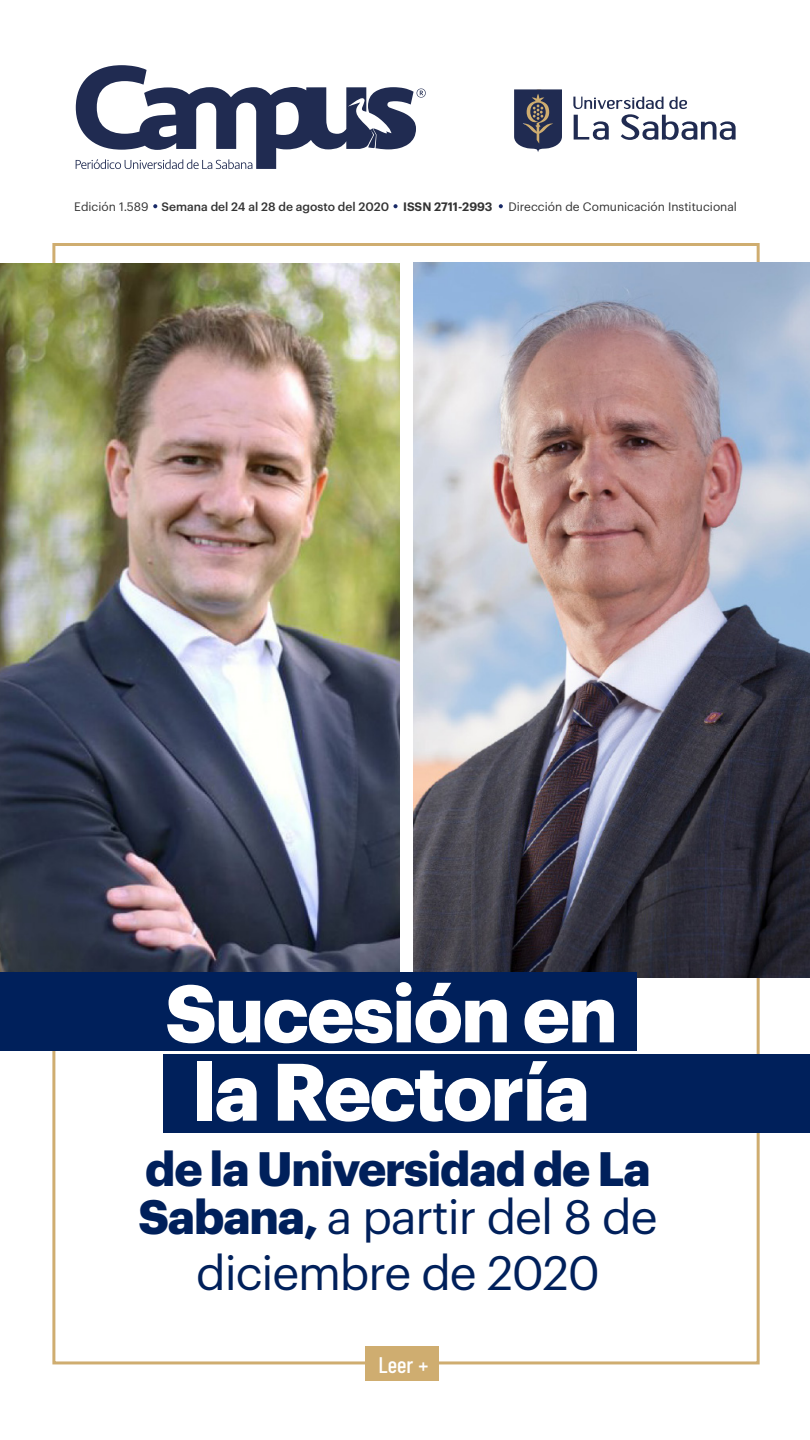
<style>
.page{position:relative;width:810px;height:1440px;background:#fff}
.page>*{position:absolute;margin:0;border:0;box-sizing:border-box;transform-origin:0 0}
.t1{font:700 79.5px/78.3px "Graphik";letter-spacing:-.025em;color:#fff;text-align:center}
.t2{font:700 47.25px/48.3px "Graphik";letter-spacing:-.025em;color:#00205b}
.t3{font:47.25px "Graphik";letter-spacing:-.025em;color:#00205b}
.t4{font:500 22.5px "Barlow Condensed";color:#fff}
.t5{font:500 12px "Graphik";color:#333}
.t6{font:12px "Graphik";color:#333}
.s1{font-weight:400}
.s2{font-weight:600}
</style>
<div class="page">
<svg style="left:153px;top:204px;width:4px;height:4px"></svg>
<svg style="left:393px;top:204px;width:5px;height:4px"></svg>
<svg style="left:499px;top:204px;width:4px;height:4px"></svg>
<svg style="left:76px;top:65px;width:350px;height:104px"></svg>
<svg style="left:514px;top:89px;width:48px;height:63px;background:#4a4e64"></svg>
<svg style="left:573px;top:97px;width:163px;height:43px"></svg>
<div style="left:365px;top:1346px;width:73px;height:34px;background:#cfad70"></div>
<img style="left:0;top:263px;width:400px;height:709px">
<img style="left:413px;top:262px;width:397px;height:716px">
<div style="left:164px;top:1055px;width:646px;height:78px;background:#00205b"></div>
<div style="left:0;top:972px;width:637px;height:79px;background:#00205b"></div>
<p class="t5" style="left:74px;top:197px;width:420px"><span class="s1">Edición 1.589</span> Semana del 24 al 28 de agosto del 2020 <span class="s2">ISSN 2711-2993</span></p>
<p class="t6" style="left:509px;top:197px;width:230px">Dirección de Comunicación Institucional</p>
<h1 class="t1" style="left:165px;top:967px;width:454px">Sucesión en la Rectoría</h1>
<h2 class="t2" style="left:138px;top:1140px;width:521px">de la Universidad de La<br>Sabana, <span class="s1">a partir del 8 de</span></h2>
<h2 class="t3" style="left:196px;top:1237px;width:405px">diciembre de 2020</h2>
<h3 class="t4" style="left:379px;top:1351px;width:51px">Leer +</h3>
</div>
